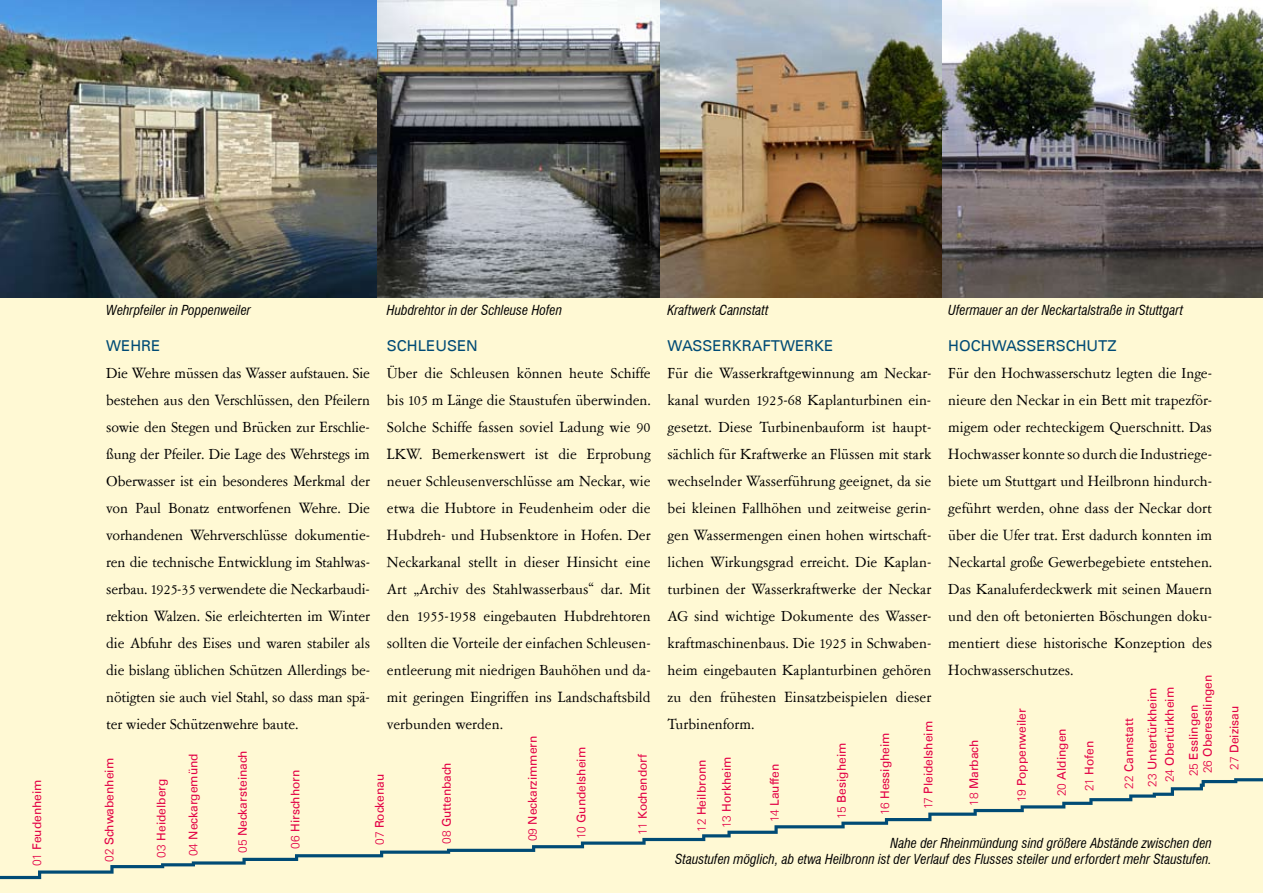
<style>
.page{position:relative;width:1263px;height:893px;background:#fff9d4}
.page>*{position:absolute;margin:0;border:0;box-sizing:border-box;transform-origin:0 0}
.t1{font:15px/27px "Garamont Amst EF Rom";color:#000}
.t2{font:15px "Univers LT";color:#004b75}
.t3{font:italic condensed 13.5px/16.2px "Swiss 721 BT";color:#000;text-align:right}
.t4{font:12px/24.9px "Univers LT";color:#e30045}
.s1{font-weight:300}
.s2{font-family:"Univers LT";color:#004b75}
</style>
<div class="page">
<img style="left:0;top:0;width:1263px;height:298px">
<svg style="left:0;top:781px;width:1263px;height:99px"></svg>
<p class="t4" style="left:25px;top:866px;width:88px;rotate:-90deg"><span class="s1">01</span> FEUDENHEIM</p>
<p class="t3" style="left:106px;top:302px;width:146px">Wehrpfeiler in Poppenweiler</p>
<p class="t3" style="left:387px;top:302px;width:177px">Hubdrehtor in der Schleuse Hofen</p>
<p class="t3" style="left:668px;top:302px;width:102px">Kraftwerk Cannstatt</p>
<p class="t3" style="left:948px;top:302px;width:237px">Ufermauer an der Neckartalstraße in Stuttgart</p>
<p class="t1" style="left:668px;top:333px;width:265px;text-indent:103px"><span class="s2">TWERKE<br></span>Für die Wasserkraftgewinnung am Neckar&shy;kanal wurden 1925-68 Kaplanturbinen ein&shy;gesetzt. Diese Turbinenbauform ist haupt&shy;sächlich für Kraftwerke an Flüssen mit stark wechselnder Wasserführung geeignet, da sie bei kleinen Fallhöhen und zeitweise gerin&shy;gen Wassermengen einen hohen wirtschaft&shy;lichen Wirkungsgrad erreicht. Die Kaplan&shy;turbinen der Wasserkraftwerke der Neckar AG sind wichtige Dokumente des Wasser&shy;kraftmaschinenbaus. Die 1925 in Schwaben&shy;heim eingebauten Kaplanturbinen gehören zu den frühesten Einsatzbeispielen dieser Turbinenform.</p>
<p class="t2" style="left:948px;top:337px;width:23px">HOCHWASSERSCHU</p>
<p class="t1" style="left:106px;top:333px;width:265px"><span class="s2">WEHRE<br></span>Die Wehre müssen das Wasser aufstauen. Sie bestehen aus den Verschlüssen, den Pfeilern sowie den Stegen und Brücken zur Erschlie&shy;ßung der Pfeiler. Die Lage des Wehrstegs im Oberwasser ist ein besonderes Merkmal der von Paul Bonatz entworfenen Wehre. Die vorhandenen Wehrverschlüsse dokumentie&shy;ren die technische Entwicklung im Stahlwas&shy;serbau. 1925-35 verwendete die Neckarbaudi&shy;rektion Walzen. Sie erleichterten im Winter die Abfuhr des Eises und waren stabiler als die bislang üblichen Schützen Allerdings be&shy;nötigten sie auch viel Stahl, so dass man spä&shy;ter wieder Schützenwehre baute.</p>
<p class="t1" style="left:387px;top:333px;width:265px"><span class="s2">SCHLEUSEN<br></span>Über die Schleusen können heute Schiffe bis 105 m Länge die Staustufen überwinden.<br>Solche Schiffe fassen soviel Ladung wie 90<br>LKW. Bemerkenswert ist die Erprobung neuer Schleusenverschlüsse am Neckar, wie etwa die Hubtore in Feudenheim oder die Hubdreh- und Hubsenktore in Hofen. Der Neckarkanal stellt in dieser Hinsicht eine Art „Archiv des Stahlwasserbaus“ dar. Mit den 1955-1958 eingebauten Hubdrehtoren sollten die Vorteile der einfachen Schleusen&shy;entleerung mit niedrigen Bauhöhen und da&shy;mit geringen Eingriffen ins Landschaftsbild verbunden werden.</p>
<p class="t2" style="left:668px;top:337px;width:26px">WASSERKRAF</p>
<p class="t1" style="left:948px;top:333px;width:265px;text-indent:150px"><span class="s2">TZ<br></span>Für den Hochwasserschutz legten die Inge&shy;nieure den Neckar in ein Bett mit trapezför&shy;migem oder rechteckigem Querschnitt. Das Hochwasser konnte so durch die Industriege&shy;biete um Stuttgart und Heilbronn hindurch&shy;geführt werden, ohne dass der Neckar dort über die Ufer trat. Erst dadurch konnten im Neckartal große Gewerbegebiete entstehen.<br>Das Kanaluferdeckwerk mit seinen Mauern und den oft betonierten Böschungen doku&shy;mentiert diese historische Konzeption des Hochwasserschutzes.</p>
<p class="t4" style="left:1195px;top:773px;width:100px;rotate:-90deg"><span class="s1">26</span> OBERESSLINGEN</p>
<p class="t4" style="left:1117px;top:789px;width:103px;line-height:23.4px;rotate:-90deg"><span class="s1">22</span> CANNSTATT<br><span class="s1">23</span> UNTERTÜRKHEIM</p>
<p class="t4" style="left:1157px;top:776px;width:91px;line-height:24px;text-indent:-6px;rotate:-90deg"><span class="s1">24</span> OBERTÜRKHEIM<br><span class="s1">25</span> ESSLINGEN</p>
<p class="t4" style="left:1009px;top:802px;width:95px;rotate:-90deg"><span class="s1">19</span> POPPENWEILER</p>
<p class="t4" style="left:829px;top:819px;width:78px;rotate:-90deg"><span class="s1">15</span> BESIGHEIM</p>
<p class="t4" style="left:873px;top:815px;width:84px;rotate:-90deg"><span class="s1">16</span> HESSIGHEIM</p>
<p class="t4" style="left:916px;top:809px;width:90px;rotate:-90deg"><span class="s1">17</span> PLEIDELSHEIM</p>
<p class="t4" style="left:1049px;top:796px;width:70px;rotate:-90deg"><span class="s1">20</span> ALDINGEN</p>
<p class="t4" style="left:520px;top:841px;width:107px;rotate:-90deg"><span class="s1">09</span> NECKARZIMMERN</p>
<p class="t4" style="left:569px;top:839px;width:93px;rotate:-90deg"><span class="s1">10</span> GUNDELSHEIM</p>
<p class="t4" style="left:630px;top:834px;width:82px;rotate:-90deg"><span class="s1">11</span> KOCHENDORF</p>
<p class="t4" style="left:689px;top:831px;width:77px;text-align:center;rotate:-90deg"><span class="s1">12</span> HEILBRONN<br><span class="s1">13</span> HORKHEIM</p>
<p class="t4" style="left:762px;top:822px;width:60px;rotate:-90deg"><span class="s1">14</span> LAUFFEN</p>
<p class="t4" style="left:961px;top:806px;width:67px;rotate:-90deg"><span class="s1">18</span> MARBACH</p>
<p class="t4" style="left:1077px;top:791px;width:52px;rotate:-90deg"><span class="s1">21</span> HOFEN</p>
<p class="t4" style="left:181px;top:856px;width:104px;rotate:-90deg"><span class="s1">04</span> NECKARGEMÜND</p>
<p class="t4" style="left:230px;top:853px;width:104px;rotate:-90deg"><span class="s1">05</span> NECKARSTEINACH</p>
<p class="t4" style="left:97px;top:862px;width:105px;rotate:-90deg"><span class="s1">02</span> SCHWABENHEIM</p>
<p class="t4" style="left:283px;top:849px;width:80px;rotate:-90deg"><span class="s1">06</span> HIRSCHHORN</p>
<p class="t4" style="left:367px;top:845px;width:73px;rotate:-90deg"><span class="s1">07</span> ROCKENAU</p>
<p class="t4" style="left:434px;top:844px;width:83px;rotate:-90deg"><span class="s1">08</span> GUTTENBACH</p>
<p class="t4" style="left:149px;top:857px;width:80px;rotate:-90deg"><span class="s1">03</span> HEIDELBERG</p>
<p class="t3" style="left:675px;top:835px;width:538px">Nahe der Rheinmündung sind größere Abstände zwischen den<br>Staustufen möglich, ab etwa Heilbronn ist der Verlauf des Flusses steiler und erfordert mehr Staustufen.</p>
<p class="t4" style="left:1222px;top:770px;width:66px;rotate:-90deg"><span class="s1">27</span> DEIZISAU</p>
</div>
